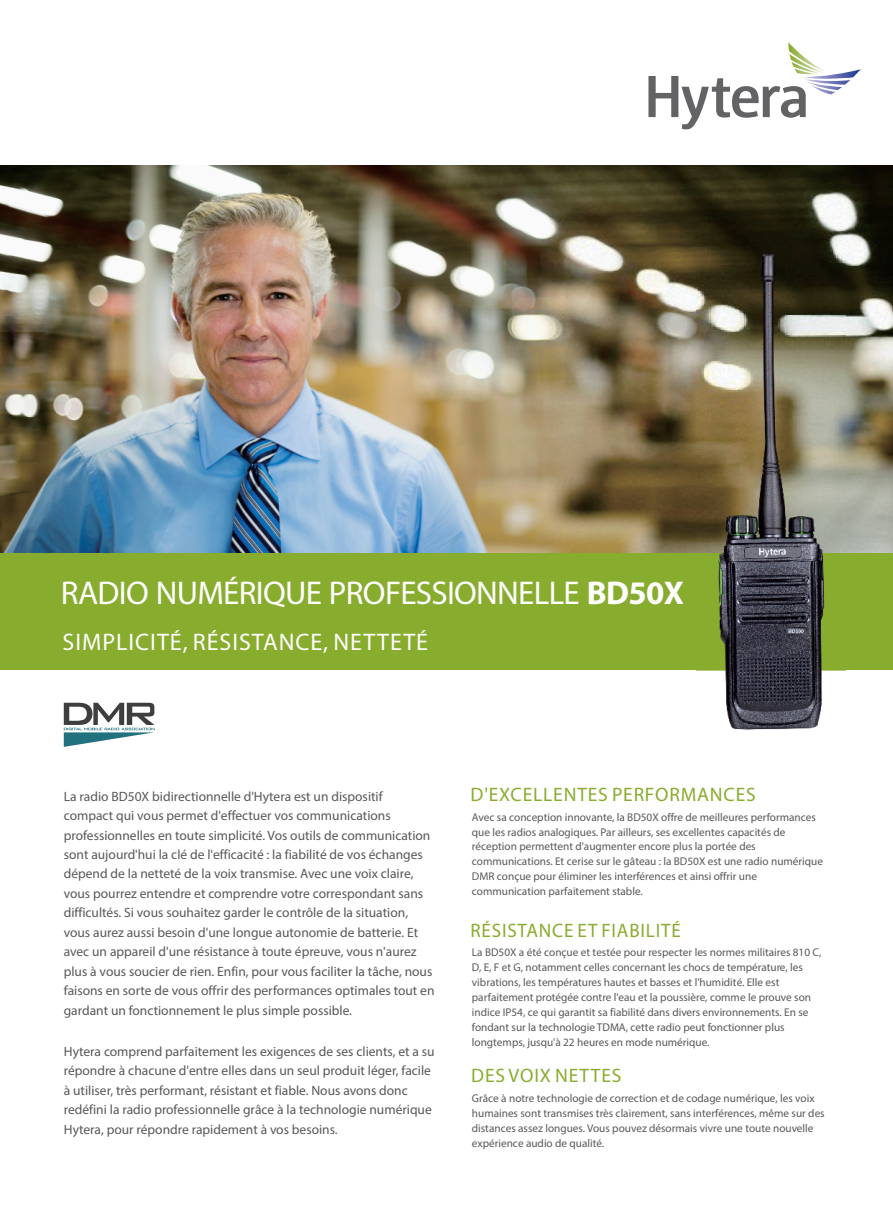
<style>
.page{position:relative;width:893px;height:1212px;background:#fff}
.page>*{position:absolute;margin:0;border:0;box-sizing:border-box;transform-origin:0 0}
.t1{font:33px "Myriad Pro";letter-spacing:-.02em;color:#fff}
.t2{font:24px "Myriad Pro";letter-spacing:.04em;color:#fff}
.t3{font:19.5px "Myriad Pro";letter-spacing:.04em;color:#88ac2e}
.t4{font:13.5px/19.5px "Myriad Pro";color:#57585a}
.t5{font:11.25px/14.9px "Myriad Pro";color:#57585a}
.s1{font-weight:700}
</style>
<div class="page">
<img style="left:0;top:166px;width:550px;height:387px">
<img style="left:550px;top:166px;width:343px;height:387px">
<svg style="left:648px;top:42px;width:213px;height:87px"></svg>
<div style="left:0;top:553px;width:893px;height:116px;background:#88ac2e"></div>
<img style="left:696px;top:251px;width:150px;height:479px">
<svg style="left:64px;top:703px;width:90px;height:44px"></svg>
<h1 class="t1" style="left:61px;top:580px;width:625px">RADIO NUMÉRIQUE PROFESSIONNELLE <span class="s1">BD50X</span></h1>
<h2 class="t2" style="left:63px;top:632px;width:367px">SIMPLICITÉ, RÉSISTANCE, NETTETÉ</h2>
<p class="t4" style="left:64px;top:787px;width:372px">La radio BD50X bidirectionnelle d'Hytera est un dispositif compact qui vous permet d'effectuer vos communications professionnelles en toute simplicité. Vos outils de communication sont aujourd'hui la clé de l'efficacité : la fiabilité de vos échanges dépend de la netteté de la voix transmise. Avec une voix claire, vous pourrez entendre et comprendre votre correspondant sans difficultés. Si vous souhaitez garder le contrôle de la situation, vous aurez aussi besoin d'une longue autonomie de batterie. Et avec un appareil d'une résistance à toute épreuve, vous n'aurez plus à vous soucier de rien. Enfin, pour vous faciliter la tâche, nous faisons en sorte de vous offrir des performances optimales tout en gardant un fonctionnement le plus simple possible.</p>
<p class="t4" style="left:64px;top:1043px;width:372px">Hytera comprend parfaitement les exigences de ses clients, et a su répondre à chacune d'entre elles dans un seul produit léger, facile à utiliser, très performant, résistant et fiable. Nous avons donc redéfini la radio professionnelle grâce à la technologie numérique Hytera, pour répondre rapidement à vos besoins.</p>
<h3 class="t3" style="left:470px;top:786px;width:287px">D'EXCELLENTES PERFORMANCES</h3>
<p class="t5" style="left:472px;top:810px;width:353px">Avec sa conception innovante, la BD50X offre de meilleures performances que les radios analogiques. Par ailleurs, ses excellentes capacités de réception permettent d'augmenter encore plus la portée des communications. Et cerise sur le gâteau : la BD50X est une radio numérique DMR conçue pour éliminer les interférences et ainsi offrir une communication parfaitement stable.</p>
<h3 class="t3" style="left:471px;top:922px;width:212px">RÉSISTANCE ET FIABILITÉ</h3>
<p class="t5" style="left:472px;top:946px;width:351px">La BD50X a été conçue et testée pour respecter les normes militaires 810 C, D, E, F et G, notamment celles concernant les chocs de température, les vibrations, les températures hautes et basses et l'humidité. Elle est parfaitement protégée contre l'eau et la poussière, comme le prouve son indice IP54, ce qui garantit sa fiabilité dans divers environnements. En se fondant sur la technologie TDMA, cette radio peut fonctionner plus longtemps, jusqu'à 22 heures en mode numérique.</p>
<h3 class="t3" style="left:471px;top:1067px;width:152px">DES VOIX NETTES</h3>
<p class="t5" style="left:472px;top:1091px;width:354px">Grâce à notre technologie de correction et de codage numérique, les voix humaines sont transmises très clairement, sans interférences, même sur des distances assez longues. Vous pouvez désormais vivre une toute nouvelle expérience audio de qualité.</p>
</div>
